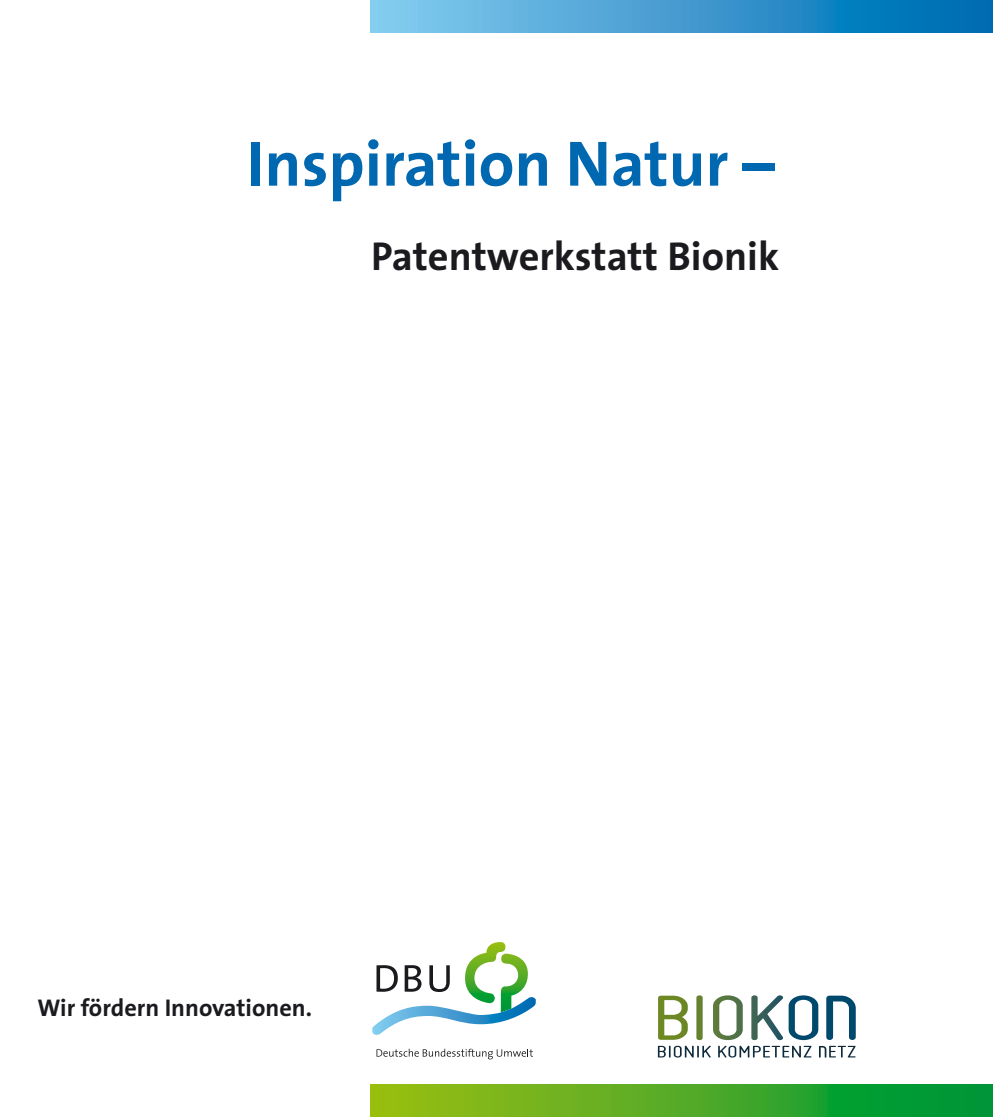
<style>
.page{position:relative;width:993px;height:1117px;background:#fff}
.page>*{position:absolute;margin:0;border:0;box-sizing:border-box;transform-origin:0 0}
.t1{font:700 64.75px "The Sans";color:#0068b0}
.t2{font:700 40.43px "The Sans";color:#1b1b1f}
.t3{font:700 24.32px "The Sans";color:#1b1b1f}
</style>
<div class="page">
<svg style="left:370px;top:1084px;width:622px;height:32px;background:#4aaa25"></svg>
<svg style="left:370px;top:0;width:622px;height:33px;background:#3d9ad0"></svg>
<hr style="left:535px;top:996px;width:1px;height:40px;background:#0068b0">
<svg style="left:372px;top:942px;width:163px;height:93px"></svg>
<svg style="left:376px;top:1048px;width:156px;height:11px"></svg>
<svg style="left:658px;top:995px;width:29px;height:44px"></svg>
<svg style="left:696px;top:995px;width:6px;height:44px"></svg>
<svg style="left:713px;top:995px;width:29px;height:44px"></svg>
<svg style="left:751px;top:995px;width:67px;height:44px"></svg>
<svg style="left:826px;top:995px;width:29px;height:44px"></svg>
<svg style="left:657px;top:1045px;width:53px;height:12px"></svg>
<svg style="left:718px;top:1045px;width:93px;height:12px"></svg>
<svg style="left:819px;top:1045px;width:36px;height:12px"></svg>
<h1 class="t1" style="left:247px;top:109px;width:529px">Inspiration Natur –</h1>
<h2 class="t2" style="left:371px;top:223px;width:409px">Patentwerkstatt Bionik</h2>
<p class="t3" style="left:37px;top:986px;width:276px">Wir fördern Innovationen.</p>
</div>
